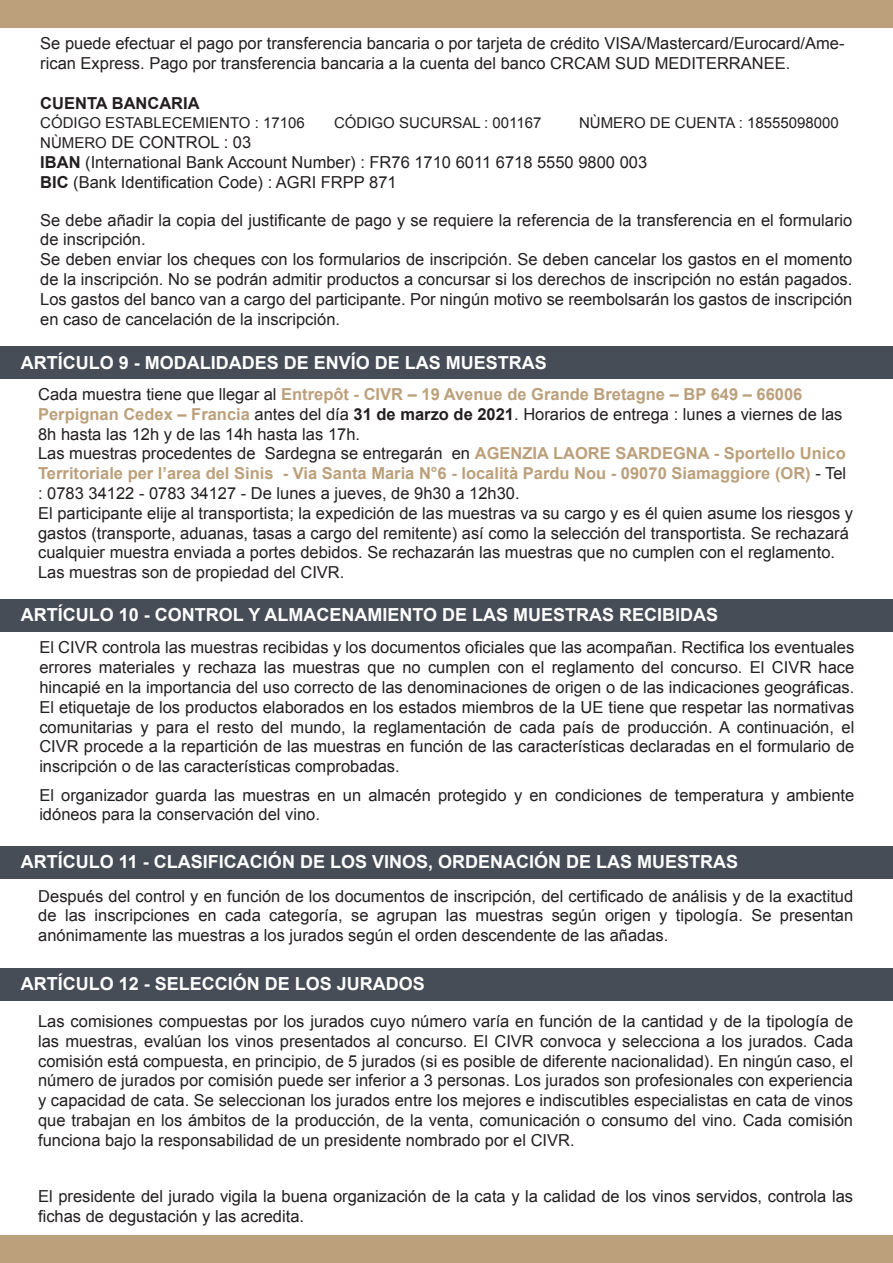
<style>
.page{position:relative;width:893px;height:1263px;background:#fff}
.page>*{position:absolute;margin:0;border:0;box-sizing:border-box;transform-origin:0 0}
.t1{font:700 18px "Arial";color:#fff}
.t2{font:16.5px/19.8px "Arial";color:#231f20}
.t3{font:700 16.5px "Arial";color:#231f20}
.t4{font:15px "Arial";color:#231f20}
.s1{font-size:15px}
.s2{font-weight:700}
.s3{font-weight:700;color:#bca07b}
</style>
<div class="page">
<div style="left:0;top:0;width:893px;height:28px;background:#bca07b"></div>
<div style="left:0;top:346px;width:893px;height:33px;background:#464d57"></div>
<div style="left:0;top:599px;width:893px;height:32px;background:#464d57"></div>
<div style="left:0;top:846px;width:893px;height:32px;background:#464d57"></div>
<div style="left:0;top:968px;width:893px;height:32px;background:#464d57"></div>
<div style="left:0;top:1235px;width:893px;height:28px;background:#bca07b"></div>
<p class="t2" style="left:40px;top:34px;width:806px">Se puede efectuar el pago por transferencia bancaria o por tarjeta de crédito VISA/Mastercard/Eurocard/Ame&shy;rican Express. Pago por transferencia bancaria a la cuenta del banco CRCAM SUD MEDITERRANEE.</p>
<p class="t3" style="left:40px;top:92px;width:161px">CUENTA BANCARIA</p>
<p class="t4" style="left:40px;top:113px;width:266px">CÓDIGO ESTABLECEMIENTO : 17106</p>
<p class="t4" style="left:334px;top:113px;width:209px">CÓDIGO SUCURSAL : 001167</p>
<p class="t4" style="left:579px;top:113px;width:261px">NÙMERO DE CUENTA : 18555098000</p>
<p class="t2" style="left:40px;top:133px;width:608px"><span class="s1">NÙMERO</span> DE CONTROL : 03<br><span class="s2">IBAN</span> (International Bank Account Number) : FR76 1710 6011 6718 5550 9800 003<br><span class="s2">BIC</span> (Bank Identification Code) : AGRI FRPP 871</p>
<p class="t2" style="left:40px;top:210px;width:814px">Se debe añadir la copia del justificante de pago y se requiere la referencia de la transferencia en el formulario de inscripción.<br>Se deben enviar los cheques con los formularios de inscripción. Se deben cancelar los gastos en el momento de la inscripción. No se podrán admitir productos a concursar si los derechos de inscripción no están pagados.<br>Los gastos del banco van a cargo del participante. Por ningún motivo se reembolsarán los gastos de inscripción en caso de cancelación de la inscripción.</p>
<p class="t1" style="left:21px;top:350px;width:528px">ARTÍCULO 9 - MODALIDADES DE ENVÍO DE LAS MUESTRAS</p>
<p class="t2" style="left:38px;top:384px;width:816px">Cada muestra tiene que llegar al <span class="s3">Entrepôt - CIVR – 19 Avenue de Grande Bretagne – BP 649 – 66006<br>Perpignan Cedex – Francia</span> antes del día <span class="s2">31 de marzo de 2021</span>. Horarios de entrega : lunes a viernes de las 8h hasta las 12h y de las 14h hasta las 17h.<br>Las muestras procedentes de Sardegna se entregarán en <span class="s3">AGENZIA LAORE SARDEGNA - Sportello Unico Territoriale per l’area del Sinis - Via Santa Maria N°6 - località Pardu Nou - 09070 Siamaggiore (OR)</span> - Tel : 0783 34122 - 0783 34127 - De lunes a jueves, de 9h30 a 12h30.<br>El participante elije al transportista; la expedición de las muestras va su cargo y es él quien asume los riesgos y gastos (transporte, aduanas, tasas a cargo del remitente) así como la selección del transportista. Se rechazará cualquier muestra enviada a portes debidos. Se rechazarán las muestras que no cumplen con el reglamento.<br>Las muestras son de propiedad del CIVR.</p>
<p class="t1" style="left:21px;top:602px;width:699px">ARTÍCULO 10 - CONTROL Y ALMACENAMIENTO DE LAS MUESTRAS RECIBIDAS</p>
<p class="t2" style="left:39px;top:638px;width:816px;text-align:justify">El CIVR controla las muestras recibidas y los documentos oficiales que las acompañan. Rectifica los eventuales errores materiales y rechaza las muestras que no cumplen con el reglamento del concurso. El CIVR hace hincapié en la importancia del uso correcto de las denominaciones de origen o de las indicaciones geográficas.<br>El etiquetaje de los productos elaborados en los estados miembros de la UE tiene que respetar las normativas comunitarias y para el resto del mundo, la reglamentación de cada país de producción. A continuación, el CIVR procede a la repartición de las muestras en función de las características declaradas en el formulario de inscripción o de las características comprobadas.</p>
<p class="t2" style="left:39px;top:785px;width:816px">El organizador guarda las muestras en un almacén protegido y en condiciones de temperatura y ambiente idóneos para la conservación del vino.</p>
<p class="t1" style="left:21px;top:849px;width:719px">ARTÍCULO 11 - CLASIFICACIÓN DE LOS VINOS, ORDENACIÓN DE LAS MUESTRAS</p>
<p class="t2" style="left:38px;top:886px;width:816px;text-align:justify">Después del control y en función de los documentos de inscripción, del certificado de análisis y de la exactitud de las inscripciones en cada categoría, se agrupan las muestras según origen y tipología. Se presentan anónimamente las muestras a los jurados según el orden descendente de las añadas.</p>
<p class="t1" style="left:21px;top:972px;width:406px">ARTÍCULO 12 - SELECCIÓN DE LOS JURADOS</p>
<p class="t2" style="left:38px;top:1011px;width:816px;text-align:justify">Las comisiones compuestas por los jurados cuyo número varía en función de la cantidad y de la tipología de las muestras, evalúan los vinos presentados al concurso. El CIVR convoca y selecciona a los jurados. Cada comisión está compuesta, en principio, de 5 jurados (si es posible de diferente nacionalidad). En ningún caso, el número de jurados por comisión puede ser inferior a 3 personas. Los jurados son profesionales con experiencia y capacidad de cata. Se seleccionan los jurados entre los mejores e indiscutibles especialistas en cata de vinos que trabajan en los ámbitos de la producción, de la venta, comunicación o consumo del vino. Cada comisión funciona bajo la responsabilidad de un presidente nombrado por el CIVR.</p>
<p class="t2" style="left:38px;top:1187px;width:816px">El presidente del jurado vigila la buena organización de la cata y la calidad de los vinos servidos, controla las fichas de degustación y las acredita.</p>
</div>
